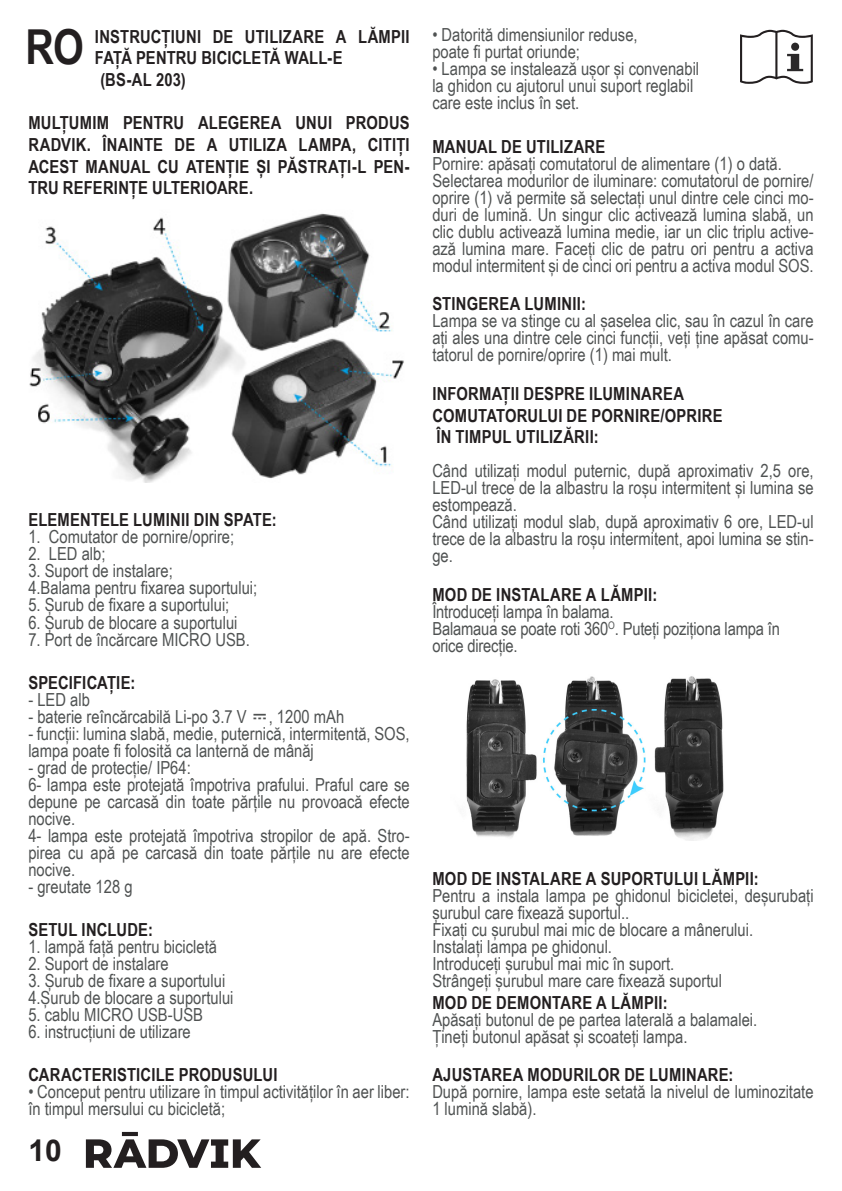
<style>
.page{position:relative;width:842px;height:1191px;background:#fff}
.page>*{position:absolute;margin:0;border:0;box-sizing:border-box;transform-origin:0 0}
.Zwykły_akapit{font:700 48.2px "Arial Narrow";color:#231f20}
.t1{font:700 30px "Arial";color:#231f20}
.Zwykły_akapit-2{font:18px/17px "Arial Narrow";color:#4f5252;text-align:justify}
.Zwykły_akapit-3{font:700 18px/21.6px "Arial Narrow";letter-spacing:.01em;color:#231f20}
.s1{font-weight:700;color:#231f20}
</style>
<div class="page">
<img style="left:29px;top:213px;width:375px;height:269px">
<img style="left:466px;top:676px;width:258px;height:164px">
<svg style="left:740px;top:30px;width:73px;height:54px"></svg>
<svg style="left:86px;top:1132px;width:175px;height:35px"></svg>
<p class="Zwykły_akapit" style="left:25px;top:11px;width:60px">RO</p>
<p class="Zwykły_akapit-3" style="left:95px;top:25px;width:316px">INSTRUCȚIUNI DE UTILIZARE A LĂMPII<br>FAȚĂ PENTRU BICICLETĂ WALL-E</p>
<p class="Zwykły_akapit-3" style="left:100px;top:68px;width:87px">(BS-AL 203)</p>
<p class="Zwykły_akapit-3" style="left:28px;top:111px;width:383px;text-align:justify">MULȚUMIM PENTRU ALEGEREA UNUI PRODUS RADVIK. ÎNAINTE DE A UTILIZA LAMPA, CITIȚI ACEST MANUAL CU ATENȚIE ȘI PĂSTRAȚI-L PEN-TRU REFERINȚE ULTERIOARE.</p>
<p class="Zwykły_akapit-3" style="left:28px;top:508px;width:250px">ELEMENTELE LUMINII DIN SPATE:</p>
<p class="Zwykły_akapit-2" style="left:28px;top:528px;width:207px">1. Comutator de pornire/oprire;</p>
<p class="Zwykły_akapit-2" style="left:28px;top:545px;width:79px">2. LED alb;</p>
<p class="Zwykły_akapit-2" style="left:28px;top:562px;width:146px">3. Suport de instalare;</p>
<p class="Zwykły_akapit-2" style="left:28px;top:579px;width:230px">4.Balama pentru fixarea suportului;</p>
<p class="Zwykły_akapit-2" style="left:28px;top:596px;width:203px">5. Șurub de fixare a suportului;</p>
<p class="Zwykły_akapit-2" style="left:28px;top:613px;width:211px">6. Șurub de blocare a suportului</p>
<p class="Zwykły_akapit-2" style="left:28px;top:630px;width:223px">7. Port de încărcare MICRO USB.</p>
<p class="Zwykły_akapit-3" style="left:28px;top:670px;width:109px">SPECIFICAȚIE:</p>
<p class="Zwykły_akapit-2" style="left:28px;top:690px;width:63px">- LED alb</p>
<p class="Zwykły_akapit-2" style="left:28px;top:707px;width:317px">- baterie reîncărcabilă Li-po 3.7 V , 1200 mAh</p>
<p class="Zwykły_akapit-2" style="left:28px;top:724px;width:383px">- funcții: lumina slabă, medie, puternică, intermitentă, SOS,</p>
<p class="Zwykły_akapit-2" style="left:28px;top:741px;width:287px">lampa poate fi folosită ca lanternă de mânăj</p>
<p class="Zwykły_akapit-2" style="left:28px;top:758px;width:164px">- grad de protecție/ IP64:</p>
<p class="Zwykły_akapit-2" style="left:28px;top:775px;width:383px">6- lampa este protejată împotriva prafului. Praful care se depune pe carcasă din toate părțile nu provoacă efecte nocive.</p>
<p class="Zwykły_akapit-2" style="left:28px;top:826px;width:383px">4- lampa este protejată împotriva stropilor de apă. Stro&shy;pirea cu apă pe carcasă din toate părțile nu are efecte nocive.</p>
<p class="Zwykły_akapit-2" style="left:28px;top:877px;width:106px">- greutate 128 g</p>
<p class="Zwykły_akapit-3" style="left:28px;top:918px;width:126px">SETUL INCLUDE:</p>
<p class="Zwykły_akapit-2" style="left:28px;top:937px;width:190px">1. lampă față pentru bicicletă</p>
<p class="Zwykły_akapit-2" style="left:28px;top:954px;width:142px">2. Suport de instalare</p>
<p class="Zwykły_akapit-2" style="left:28px;top:971px;width:198px">3. Șurub de fixare a suportului</p>
<p class="Zwykły_akapit-2" style="left:28px;top:988px;width:207px">4.Șurub de blocare a suportului</p>
<p class="Zwykły_akapit-2" style="left:28px;top:1005px;width:176px">5. cablu MICRO USB-USB</p>
<p class="Zwykły_akapit-2" style="left:28px;top:1022px;width:164px">6. instrucțiuni de utilizare</p>
<p class="Zwykły_akapit-3" style="left:28px;top:1063px;width:251px">CARACTERISTICILE PRODUSULUI</p>
<p class="Zwykły_akapit-2" style="left:28px;top:1082px;width:383px">• Conceput pentru utilizare în timpul activităților în aer liber: în timpul mersului cu bicicletă;</p>
<h2 class="t1" style="left:28px;top:1129px;width:35px">10</h2>
<p class="Zwykły_akapit-2" style="left:432px;top:26px;width:207px">• Datorită dimensiunilor reduse,</p>
<p class="Zwykły_akapit-2" style="left:432px;top:43px;width:149px">poate fi purtat oriunde;</p>
<p class="Zwykły_akapit-2" style="left:432px;top:60px;width:268px">• Lampa se instalează ușor și convenabil</p>
<p class="Zwykły_akapit-2" style="left:432px;top:77px;width:262px">la ghidon cu ajutorul unui suport reglabil</p>
<p class="Zwykły_akapit-2" style="left:432px;top:94px;width:148px">care este inclus în set.</p>
<p class="Zwykły_akapit-3" style="left:432px;top:135px;width:175px">MANUAL DE UTILIZARE</p>
<p class="Zwykły_akapit-2" style="left:432px;top:154px;width:351px">Pornire: apăsați comutatorul de alimentare (1) o dată.</p>
<p class="Zwykły_akapit-2" style="left:432px;top:171px;width:383px">Selectarea modurilor de iluminare: comutatorul de pornire/ oprire (1) vă permite să selectați unul dintre cele cinci mo&shy;duri de lumină. Un singur clic activează lumina slabă, un clic dublu activează lumina medie, iar un clic triplu active&shy;ază lumina mare. Faceți clic de patru ori pentru a activa modul intermitent și de cinci ori pentru a activa modul SOS.</p>
<p class="Zwykły_akapit-3" style="left:432px;top:292px;width:155px">STINGEREA LUMINII:</p>
<p class="Zwykły_akapit-2" style="left:432px;top:312px;width:383px">Lampa se va stinge cu al șaselea clic, sau în cazul în care ați ales una dintre cele cinci funcții, veți ține apăsat comu&shy;tatorul de pornire/oprire (1) mai mult.</p>
<p class="Zwykły_akapit-3" style="left:432px;top:382px;width:253px">INFORMAȚII DESPRE ILUMINAREA</p>
<p class="Zwykły_akapit-3" style="left:432px;top:403px;width:292px">COMUTATORULUI DE PORNIRE/OPRIRE</p>
<p class="Zwykły_akapit-3" style="left:436px;top:425px;width:164px">ÎN TIMPUL UTILIZĂRII:</p>
<p class="Zwykły_akapit-2" style="left:432px;top:462px;width:383px">Când utilizați modul puternic, după aproximativ 2,5 ore, LED-ul trece de la albastru la roșu intermitent și lumina se estompează.</p>
<p class="Zwykły_akapit-2" style="left:432px;top:513px;width:383px">Când utilizați modul slab, după aproximativ 6 ore, LED-ul trece de la albastru la roșu intermitent, apoi lumina se stin&shy;ge.</p>
<p class="Zwykły_akapit-2" style="left:432px;top:585px;width:349px;text-align:left"><span class="s1">MOD DE INSTALARE A LĂMPII:<br></span>Întroduceți lampa în balama.<br>Balamaua se poate roti 360<sup>O</sup>. Puteți poziționa lampa în orice direcție.</p>
<p class="Zwykły_akapit-3" style="left:432px;top:867px;width:328px">MOD DE INSTALARE A SUPORTULUI LĂMPII:</p>
<p class="Zwykły_akapit-2" style="left:432px;top:886px;width:383px">Pentru a instala lampa pe ghidonul bicicletei, deșurubați șurubul care fixează suportul..</p>
<p class="Zwykły_akapit-2" style="left:432px;top:920px;width:322px">Fixați cu șurubul mai mic de blocare a mânerului.</p>
<p class="Zwykły_akapit-2" style="left:432px;top:937px;width:181px">Instalați lampa pe ghidonul.</p>
<p class="Zwykły_akapit-2" style="left:432px;top:954px;width:244px">Introduceți șurubul mai mic în suport.</p>
<p class="Zwykły_akapit-2" style="left:432px;top:971px;width:291px">Strângeți șurubul mare care fixează suportul</p>
<p class="Zwykły_akapit-3" style="left:432px;top:990px;width:237px">MOD DE DEMONTARE A LĂMPII:</p>
<p class="Zwykły_akapit-2" style="left:432px;top:1010px;width:326px">Apăsați butonul de pe partea laterală a balamalei.</p>
<p class="Zwykły_akapit-2" style="left:432px;top:1027px;width:257px">Țineți butonul apăsat și scoateți lampa.</p>
<p class="Zwykły_akapit-3" style="left:432px;top:1063px;width:303px">AJUSTAREA MODURILOR DE LUMINARE:</p>
<p class="Zwykły_akapit-2" style="left:432px;top:1082px;width:383px">După pornire, lampa este setată la nivelul de luminozitate<br>1 lumină slabă).</p>
</div>
